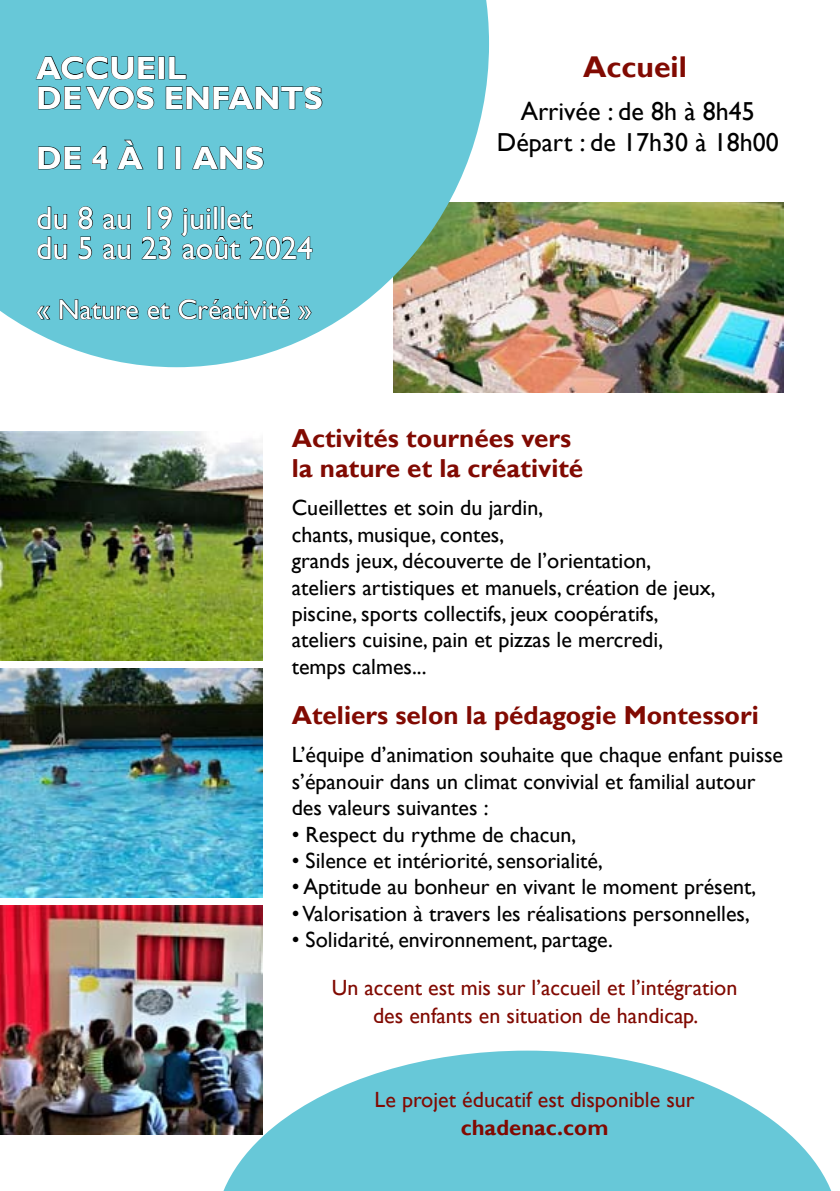
<style>
.page{position:relative;width:840px;height:1191px;background:#fff}
.page>*{position:absolute;margin:0;border:0;box-sizing:border-box;transform-origin:0 0}
.t1{font:32px/30px "Gill Sans";color:#fff}
.t2{font:700 32px/30px "Gill Sans";color:#fff}
.t3{font:700 30px "Gill Sans";color:#810a02}
.t4{font:28px "Gill Sans";color:#fff}
.t5{font:700 26px/30px "Gill Sans";color:#810a02}
.t6{font:26px/31.2px "Gill Sans";color:#000;text-align:center}
.t7{font:22px/26.4px "Gill Sans";color:#000}
.t8{font:22px/28px "Gill Sans";color:#810a02;text-align:center}
.t9{font:700 22px "Gill Sans";color:#810a02}
</style>
<div class="page">
<svg style="left:214px;top:1050px;width:618px;height:141px;fill:#67c8d8"></svg>
<img style="left:393px;top:203px;width:389px;height:189px">
<svg style="left:0;top:0;width:489px;height:367px;background:#79c9d3"></svg>
<svg style="left:35px;top:56px;width:120px;height:24px;background:#53a1ae"></svg>
<svg style="left:168px;top:56px;width:19px;height:24px"></svg>
<svg style="left:38px;top:86px;width:117px;height:24px;background:#52a0ad"></svg>
<svg style="left:165px;top:86px;width:157px;height:24px;background:#519eab"></svg>
<svg style="left:38px;top:146px;width:44px;height:24px"></svg>
<svg style="left:91px;top:146px;width:17px;height:24px"></svg>
<svg style="left:117px;top:139px;width:27px;height:31px"></svg>
<svg style="left:192px;top:146px;width:72px;height:24px;background:#529fac"></svg>
<svg style="left:37px;top:206px;width:31px;height:24px"></svg>
<svg style="left:78px;top:206px;width:15px;height:24px"></svg>
<svg style="left:102px;top:213px;width:29px;height:17px"></svg>
<div style="left:147px;top:207px;width:4px;height:22px;border:1px solid #000"></div>
<svg style="left:157px;top:206px;width:16px;height:24px"></svg>
<svg style="left:37px;top:236px;width:31px;height:24px"></svg>
<svg style="left:78px;top:236px;width:15px;height:24px"></svg>
<svg style="left:102px;top:243px;width:29px;height:17px"></svg>
<svg style="left:141px;top:236px;width:30px;height:24px"></svg>
<svg style="left:181px;top:207px;width:132px;height:53px;background:#56a7b5"></svg>
<svg style="left:36px;top:305px;width:14px;height:15px"></svg>
<svg style="left:59px;top:299px;width:80px;height:21px;background:#4c94a0"></svg>
<svg style="left:147px;top:303px;width:23px;height:17px"></svg>
<svg style="left:178px;top:298px;width:112px;height:22px;background:#4c94a0"></svg>
<svg style="left:297px;top:305px;width:15px;height:15px"></svg>
<img style="left:0;top:432px;width:262px;height:228px">
<img style="left:0;top:669px;width:262px;height:228px">
<img style="left:0;top:905px;width:262px;height:229px">
<h1 class="t2" style="left:36px;top:54px;width:288px">Accueil<br>de vos enfants</h1>
<h1 class="t2" style="left:36px;top:144px;width:229px">de 4 à 11 ans</h1>
<h1 class="t1" style="left:36px;top:204px;width:278px">du 8 au 19 juillet<br>du 5 au 23 août 2024</h1>
<p class="t4" style="left:36px;top:293px;width:277px">« Nature et Créativité »</p>
<h2 class="t3" style="left:582px;top:49px;width:105px">Accueil</h2>
<p class="t6" style="left:496px;top:96px;width:283px">Arrivée : de 8h à 8h45<br>Départ : de 17h30 à 18h00</p>
<p class="t5" style="left:291px;top:424px;width:293px">Activités tournées vers la nature et la créativité</p>
<p class="t7" style="left:291px;top:495px;width:425px">Cueillettes et soin du jardin,<br>chants, musique, contes,<br>grands jeux, découverte de l’orientation, ateliers artistiques et manuels, création de jeux, piscine, sports collectifs, jeux coopératifs, ateliers cuisine, pain et pizzas le mercredi, temps calmes...</p>
<p class="t5" style="left:291px;top:701px;width:468px">Ateliers selon la pédagogie Montessori</p>
<p class="t7" style="left:291px;top:742px;width:492px">L’équipe d’animation souhaite que chaque enfant puisse s’épanouir dans un climat convivial et familial autour des valeurs suivantes :</p>
<p class="t7" style="left:291px;top:821px;width:286px">• Respect du rythme de chacun,</p>
<p class="t7" style="left:291px;top:847px;width:312px">• Silence et intériorité, sensorialité,</p>
<p class="t7" style="left:291px;top:874px;width:466px">• Aptitude au bonheur en vivant le moment présent,</p>
<p class="t7" style="left:291px;top:900px;width:459px">• Valorisation à travers les réalisations personnelles,</p>
<p class="t7" style="left:291px;top:927px;width:322px">• Solidarité, environnement, partage.</p>
<p class="t8" style="left:331px;top:974px;width:407px">Un accent est mis sur l’accueil et l’intégration des enfants en situation de handicap.</p>
<p class="t8" style="left:374px;top:1086px;width:321px">Le projet éducatif est disponible sur</p>
<p class="t9" style="left:460px;top:1114px;width:149px">chadenac.com</p>
</div>
